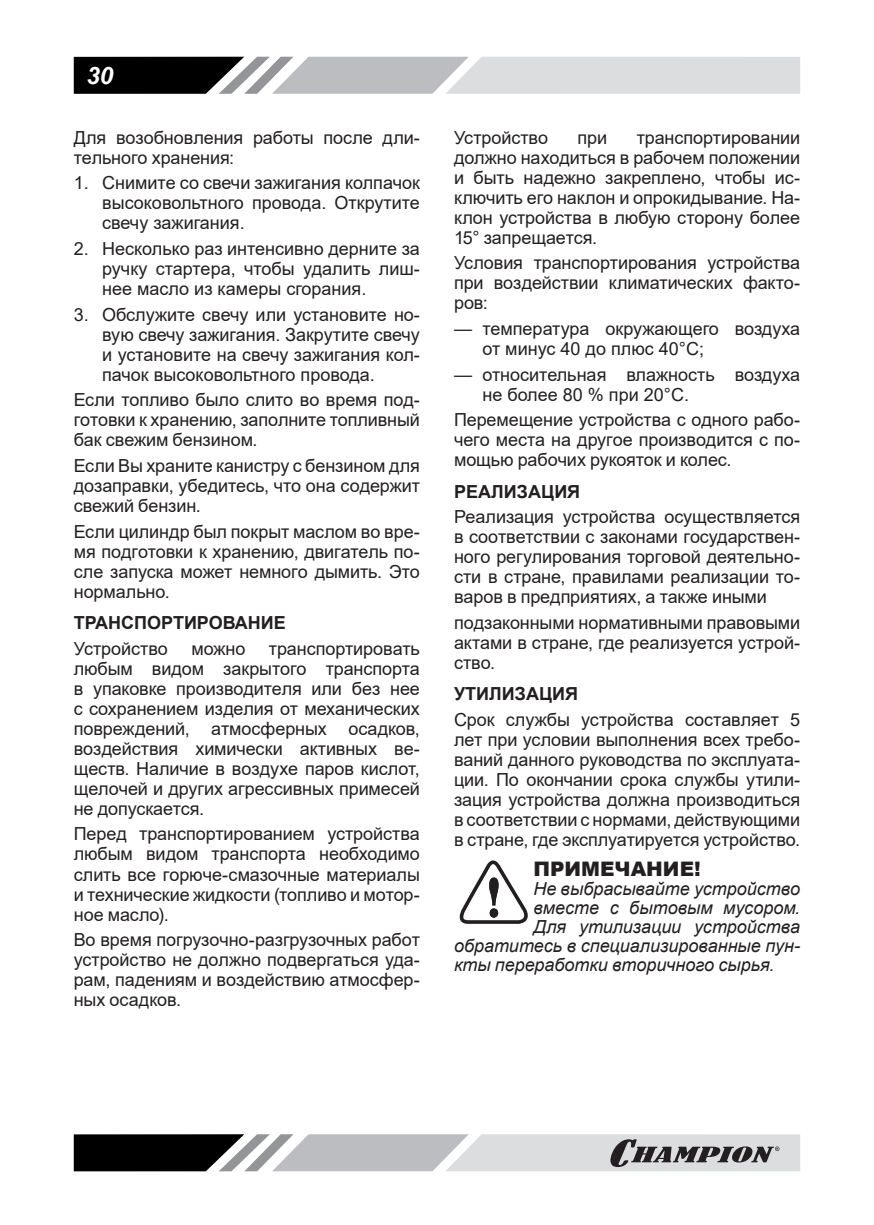
<style>
.page{position:relative;width:874px;height:1225px;background:#fff}
.page>*{position:absolute;margin:0;border:0;box-sizing:border-box;transform-origin:0 0}
.t1{font:italic 700 24px "Arial";color:#fff}
.ВНИМАНИЕ{font:900 20px "Arial";color:#231f20}
.p_list{font:18px/20px "Arial";letter-spacing:-.005em;color:#231f20;text-align:justify}
.p{font:italic 18px "Arial";color:#231f20}
.Заголовок3{font:700 18px "Arial";color:#231f20}
</style>
<div class="page">
<svg style="left:74px;top:57px;width:725px;height:37px;background:#a7a8a9"></svg>
<svg style="left:74px;top:1134px;width:725px;height:37px;background:#9c9c9e"></svg>
<svg style="left:459px;top:860px;width:69px;height:64px"></svg>
<h1 class="t1" style="left:87px;top:59px;width:28px">30</h1>
<p class="p_list" style="left:74px;top:127px;width:347px">Для возобновления работы после дли&shy;тельного хранения:</p>
<p class="p_list" style="left:102px;top:173px;width:319px;text-indent:-28px">1. Снимите со свечи зажигания колпачок высоковольтного провода. Открутите свечу зажигания.</p>
<p class="p_list" style="left:102px;top:238px;width:319px;text-indent:-28px">2. Несколько раз интенсивно дерните за ручку стартера, чтобы удалить лиш&shy;нее масло из камеры сгорания.</p>
<p class="p_list" style="left:102px;top:304px;width:319px;text-indent:-28px">3. Обслужите свечу или установите но&shy;вую свечу зажигания. Закрутите свечу и установите на свечу зажигания кол&shy;пачок высоковольтного провода.</p>
<p class="p_list" style="left:74px;top:390px;width:347px">Если топливо было слито во время под&shy;готовки к хранению, заполните топливный бак свежим бензином.</p>
<p class="p_list" style="left:74px;top:455px;width:347px">Если Вы храните канистру с бензином для дозаправки, убедитесь, что она содержит свежий бензин.</p>
<p class="p_list" style="left:74px;top:521px;width:347px">Если цилиндр был покрыт маслом во вре&shy;мя подготовки к хранению, двигатель по&shy;сле запуска может немного дымить. Это нормально.</p>
<p class="Заголовок3" style="left:74px;top:610px;width:213px">ТРАНСПОРТИРОВАНИЕ</p>
<p class="p_list" style="left:74px;top:638px;width:96px">Устройство</p>
<p class="p_list" style="left:191px;top:638px;width:56px">можно</p>
<p class="p_list" style="left:74px;top:638px;width:347px;text-indent:195px">транспортировать любым видом закрытого транспорта в упаковке производителя или без нее с сохранением изделия от механических повреждений, атмосферных осадков, воздействия химически активных ве&shy;ществ. Наличие в воздухе паров кислот, щелочей и других агрессивных примесей не допускается.</p>
<p class="p_list" style="left:74px;top:824px;width:347px">Перед транспортированием устройства любым видом транспорта необходимо слить все горюче-смазочные материалы и технические жидкости (топливо и мотор&shy;ное масло).</p>
<p class="p_list" style="left:74px;top:929px;width:347px">Во время погрузочно-разгрузочных работ устройство не должно подвергаться уда&shy;рам, падениям и воздействию атмосфер&shy;ных осадков.</p>
<p class="p_list" style="left:454px;top:127px;width:96px">Устройство</p>
<p class="p_list" style="left:577px;top:127px;width:31px">при</p>
<p class="p_list" style="left:454px;top:127px;width:347px;text-indent:183px">транспортировании должно находиться в рабочем положении и быть надежно закреплено, чтобы ис&shy;ключить его наклон и опрокидывание. На&shy;клон устройства в любую сторону более 15° запрещается.</p>
<p class="p_list" style="left:454px;top:253px;width:347px">Условия транспортирования устройства при воздействии климатических факто&shy;ров:</p>
<p class="p_list" style="left:482px;top:318px;width:319px;text-indent:-28px">— температура окружающего воздуха от минус 40 до плюс 40°С;</p>
<p class="p_list" style="left:482px;top:364px;width:319px;text-indent:-28px">— относительная влажность воздуха не более 80 % при 20°С.</p>
<p class="p_list" style="left:454px;top:410px;width:347px">Перемещение устройства с одного рабо&shy;чего места на другое производится с по&shy;мощью рабочих рукояток и колес.</p>
<p class="Заголовок3" style="left:454px;top:479px;width:128px">РЕАЛИЗАЦИЯ</p>
<p class="p_list" style="left:454px;top:507px;width:347px">Реализация устройства осуществляется в соответствии с законами государствен&shy;ного регулирования торговой деятельно&shy;сти в стране, правилами реализации то&shy;варов в предприятиях, а также иными</p>
<p class="p_list" style="left:454px;top:612px;width:347px">подзаконными нормативными правовыми актами в стране, где реализуется устрой&shy;ство.</p>
<p class="Заголовок3" style="left:454px;top:681px;width:126px">УТИЛИЗАЦИЯ</p>
<p class="p_list" style="left:454px;top:709px;width:347px">Срок службы устройства составляет 5 лет при условии выполнения всех требо&shy;ваний данного руководства по эксплуата&shy;ции. По окончании срока службы утили&shy;зация устройства должна производиться в соответствии с нормами, действующими в стране, где эксплуатируется устройство.</p>
<p class="ВНИМАНИЕ" style="left:533px;top:854px;width:169px">ПРИМЕЧАНИЕ!</p>
<p class="p" style="left:533px;top:877px;width:268px">Не выбрасывайте устройство</p>
<p class="p" style="left:533px;top:896px;width:268px">вместе с бытовым мусором.</p>
<p class="p" style="left:533px;top:915px;width:268px">Для утилизации устройства</p>
<p class="p" style="left:454px;top:934px;width:347px">обратитесь в специализированные пун-</p>
<p class="p" style="left:454px;top:953px;width:322px">кты переработки вторичного сырья.</p>
</div>
